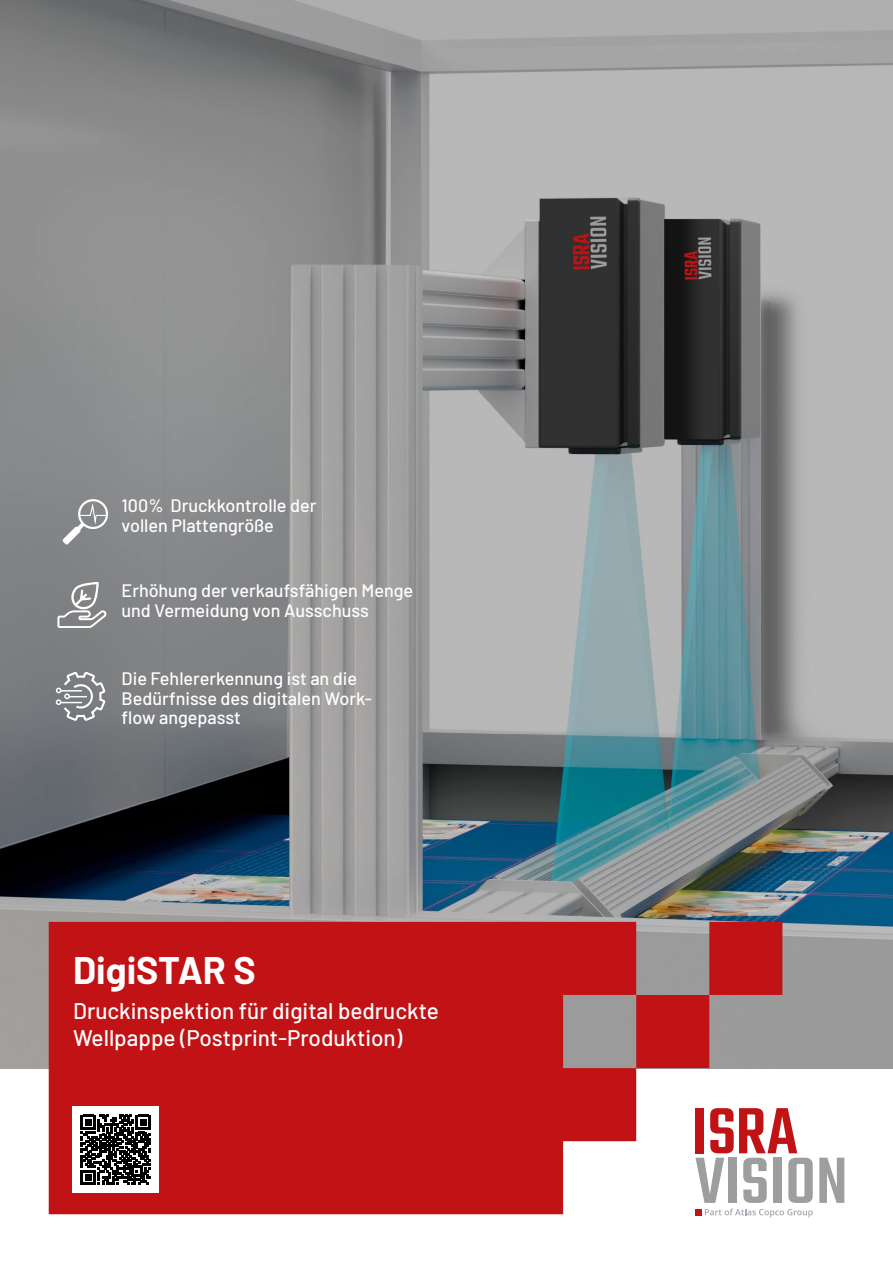
<style>
.page{position:relative;width:893px;height:1263px;background:#fff}
.page>*{position:absolute;margin:0;border:0;box-sizing:border-box;transform-origin:0 0}
.t1{font:700 37.5px "Barlow";color:#fff}
.t2{font:500 22.5px/27px "Barlow";color:#fff}
.t3{font:500 18px/19.5px "Barlow";color:#fff}
</style>
<div class="page">
<img style="left:0;top:0;width:893px;height:1068px">
<div style="left:695px;top:1209px;width:7px;height:6px;background:#c11215"></div>
<svg style="left:705px;top:1209px;width:108px;height:8px"></svg>
<svg style="left:782px;top:1108px;width:31px;height:95px"></svg>
<svg style="left:819px;top:1158px;width:25px;height:45px"></svg>
<svg style="left:49px;top:922px;width:733px;height:292px;background:#c4373a"></svg>
<div style="left:72px;top:1106px;width:87px;height:87px;background:#fff"></div>
<svg style="left:81px;top:1115px;width:70px;height:70px"></svg>
<svg style="left:57px;top:582px;width:51px;height:47px;background:#9b9c9e"></svg>
<svg style="left:62px;top:496px;width:49px;height:50px;background:#989a9c"></svg>
<svg style="left:56px;top:670px;width:51px;height:53px;background:#949598"></svg>
<p class="t3" style="left:122px;top:494px;width:196px">100% Druckkontrolle der vollen Plattengröße</p>
<p class="t3" style="left:122px;top:579px;width:293px">Erhöhung der verkaufsfähigen Menge und Vermeidung von Ausschuss</p>
<p class="t3" style="left:122px;top:667px;width:252px">Die Fehlererkennung ist an die<br>Bedürfnisse des digitalen Work&shy;flow angepasst</p>
<h1 class="t1" style="left:73px;top:942px;width:184px">DigiSTAR S</h1>
<p class="t2" style="left:73px;top:996px;width:367px">Druckinspektion für digital bedruckte<br>Wellpappe (Postprint-Produktion)</p>
</div>
